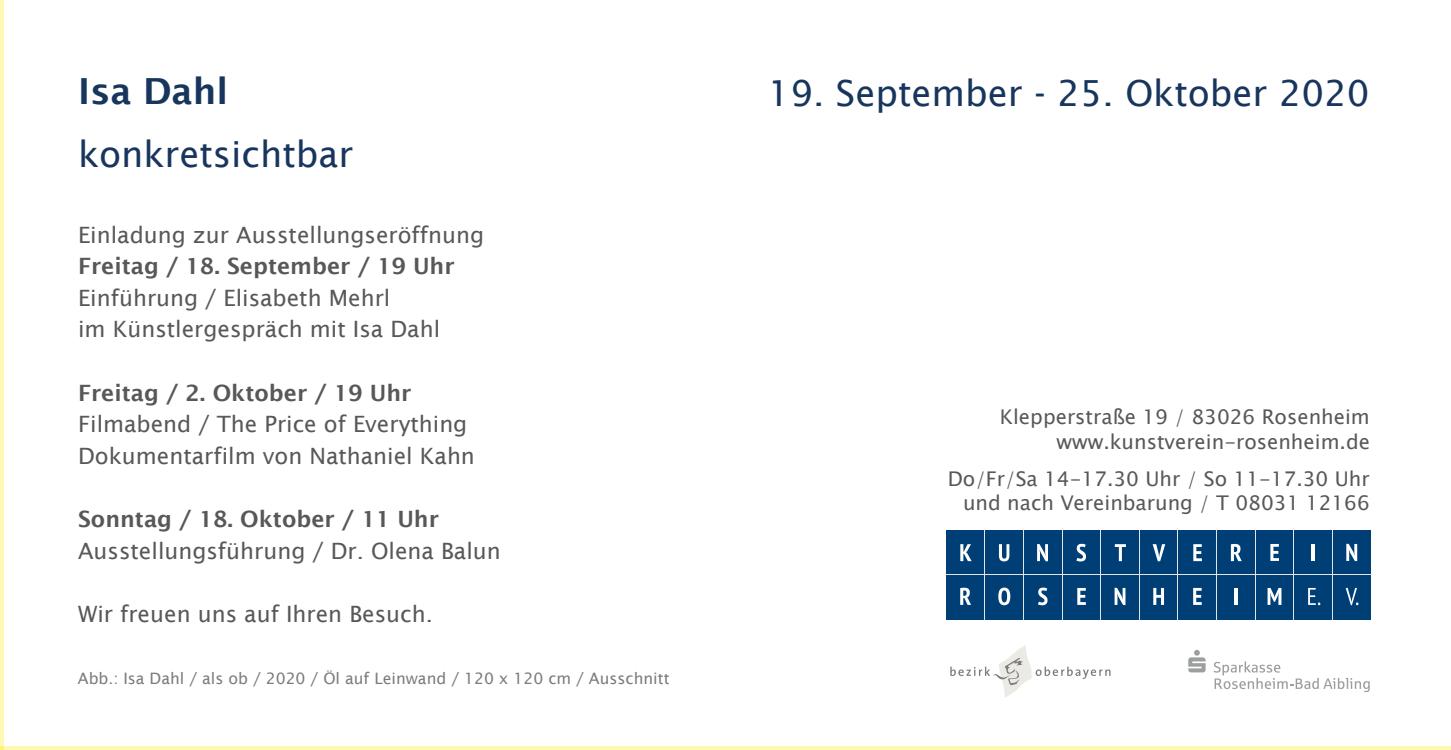
<style>
.page{position:relative;width:1451px;height:750px;background:#fff}
.page>*{position:absolute;margin:0;border:0;box-sizing:border-box;transform-origin:0 0}
.t1{font:36px "Lucida Sans";color:#18365d}
.t2{font:600 36px "Lucida Sans";color:#18365d}
.t3{font:22.5px/31.5px "Lucida Sans";color:#58585a}
.t4{font:600 22.5px "Lucida Sans";color:#58585a}
.t5{font:20.25px/24.3px "Lucida Sans Unicode";color:#58585a;text-align:right}
.t6{font:15.75px "Lucida Sans";color:#7b7c7e}
</style>
<div class="page">
<div style="left:946px;top:530px;width:425px;height:89px;background:#003f76"></div>
<svg style="left:960px;top:544px;width:12px;height:17px"></svg>
<svg style="left:999px;top:544px;width:10px;height:17px"></svg>
<svg style="left:1037px;top:544px;width:11px;height:17px"></svg>
<svg style="left:1076px;top:543px;width:10px;height:18px"></svg>
<svg style="left:1115px;top:544px;width:11px;height:17px"></svg>
<svg style="left:1153px;top:544px;width:12px;height:17px"></svg>
<svg style="left:1193px;top:544px;width:9px;height:17px"></svg>
<svg style="left:1231px;top:544px;width:11px;height:17px"></svg>
<svg style="left:1270px;top:544px;width:9px;height:16px"></svg>
<hr style="left:1312px;top:544px;width:3px;height:17px;background:#fff">
<svg style="left:1346px;top:543px;width:11px;height:18px"></svg>
<svg style="left:960px;top:587px;width:11px;height:17px"></svg>
<svg style="left:998px;top:587px;width:12px;height:18px"></svg>
<svg style="left:1038px;top:587px;width:10px;height:18px"></svg>
<svg style="left:1077px;top:587px;width:9px;height:17px"></svg>
<svg style="left:1115px;top:587px;width:10px;height:18px"></svg>
<svg style="left:1153px;top:587px;width:11px;height:17px"></svg>
<svg style="left:1193px;top:587px;width:9px;height:17px"></svg>
<hr style="left:1234px;top:587px;width:3px;height:17px;background:#fff">
<svg style="left:1268px;top:587px;width:13px;height:17px"></svg>
<svg style="left:1308px;top:587px;width:12px;height:18px"></svg>
<svg style="left:1346px;top:587px;width:12px;height:18px"></svg>
<hr style="left:1332px;top:529px;width:1px;height:90px;background:#e3e4e4">
<hr style="left:1293px;top:529px;width:1px;height:91px;background:#e3e4e4">
<hr style="left:1255px;top:529px;width:1px;height:91px;background:#e3e4e4">
<hr style="left:1216px;top:529px;width:1px;height:91px;background:#e3e4e4">
<hr style="left:1177px;top:529px;width:1px;height:91px;background:#e3e4e4">
<hr style="left:1139px;top:529px;width:1px;height:91px;background:#e3e4e4">
<hr style="left:1100px;top:529px;width:1px;height:91px;background:#e3e4e4">
<hr style="left:1062px;top:529px;width:1px;height:91px;background:#e3e4e4">
<hr style="left:1023px;top:529px;width:1px;height:91px;background:#e3e4e4">
<hr style="left:984px;top:529px;width:1px;height:91px;background:#e3e4e4">
<hr style="left:946px;top:574px;width:425px;height:1px;background:#e3e4e4">
<hr style="left:0;top:0;width:1px;height:746px;background:#fff8b5">
<hr style="left:1px;top:0;width:2px;height:746px;background:#fff8b5">
<hr style="left:3px;top:746px;width:1448px;height:3px;background:#fff8b5">
<svg style="left:1188px;top:650px;width:18px;height:22px"></svg>
<svg style="left:1214px;top:661px;width:156px;height:31px"></svg>
<svg style="left:950px;top:645px;width:161px;height:52px"></svg>
<h1 class="t2" style="left:78px;top:71px;width:152px">Isa Dahl</h1>
<h1 class="t1" style="left:78px;top:133px;width:277px">konkretsichtbar</h1>
<p class="t3" style="left:78px;top:219px;width:407px">Einladung zur Ausstellungseröffnung</p>
<p class="t4" style="left:78px;top:253px;width:378px">Freitag / 18. September / 19 Uhr</p>
<p class="t3" style="left:78px;top:282px;width:364px">Einführung / Elisabeth Mehrl<br>im Künstlergespräch mit Isa Dahl</p>
<p class="t4" style="left:78px;top:380px;width:335px">Freitag / 2. Oktober / 19 Uhr</p>
<p class="t3" style="left:78px;top:408px;width:398px">Filmabend / The Price of Everything<br>Dokumentarfilm von Nathaniel Kahn</p>
<p class="t4" style="left:78px;top:506px;width:362px">Sonntag / 18. Oktober / 11 Uhr</p>
<p class="t3" style="left:78px;top:535px;width:424px">Ausstellungsführung / Dr. Olena Balun</p>
<p class="t3" style="left:78px;top:598px;width:356px">Wir freuen uns auf Ihren Besuch.</p>
<p class="t6" style="left:78px;top:668px;width:593px">Abb.: Isa Dahl / als ob / 2020 / Öl auf Leinwand / 120 x 120 cm / Ausschnitt</p>
<h1 class="t1" style="left:768px;top:72px;width:603px">19. September - 25. Oktober 2020</h1>
<p class="t5" style="left:1000px;top:405px;width:372px">Klepperstraße 19 / 83026 Rosenheim www.kunstverein-rosenheim.de</p>
<p class="t5" style="left:948px;top:466px;width:424px">Do/Fr/Sa 14-17.30 Uhr / So 11-17.30 Uhr und nach Vereinbarung / T 08031 12166</p>
</div>
